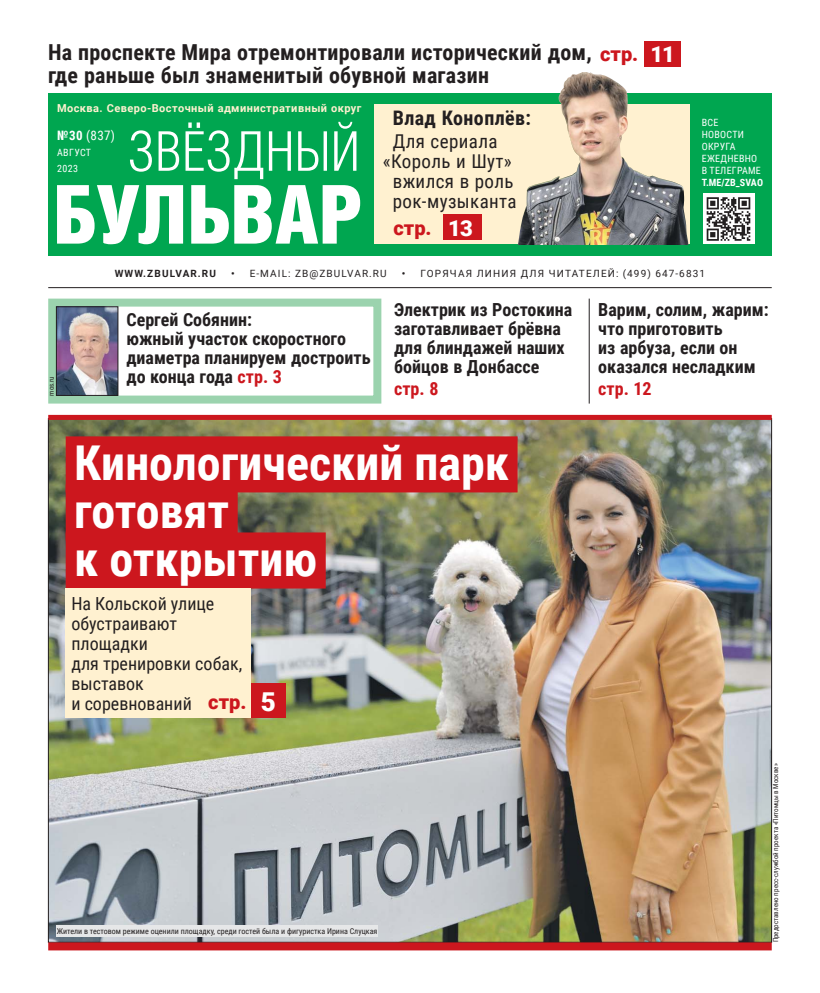
<style>
.page{position:relative;width:820px;height:993px;background:#fff}
.page>*{position:absolute;margin:0;border:0;box-sizing:border-box;transform-origin:0 0}
.t1{font:700 48px/48px "Roboto Condensed";color:#fff}
.t2{font:700 22px/23px "Roboto Condensed";letter-spacing:.01em;color:#231f20}
.t3{font:700 20px "Roboto Condensed";letter-spacing:.02em;color:#231f20}
.t4{font:900 20px "Roboto";color:#cc171e}
.t5{font:19px/20px "Roboto Condensed";letter-spacing:.02em;color:#231f20;text-align:center}
.t6{font:700 18px/19px "Roboto Condensed";color:#231f20}
.t7{font:18px/20px "Roboto Condensed";color:#231f20}
.t8{font:700 18px "Roboto Condensed";color:#cc171e}
.t9{font:13px "Roboto Condensed";color:#fff}
.t10{font:700 11px "Roboto";letter-spacing:.04em;color:#fff1d0}
.t11{font:10px "Roboto";letter-spacing:.115em;color:#231f20}
.t12{font:10px/12px "Roboto Condensed";letter-spacing:.025em;color:#fff}
.t13{font:700 10px "Roboto";letter-spacing:.115em;color:#231f20}
.t14{font:700 10px "Roboto Condensed";letter-spacing:.015em;color:#fff}
.t15{font:8px "Roboto Condensed";color:#231f20}
.t16{font:7px "Roboto Condensed";color:#231f20}
.s1{font-family:"Roboto";font-weight:900;font-size:20px;color:#cc171e}
.s2{font-family:"Roboto";font-weight:900;color:#fff}
.s3{font-weight:700}
.s4{font-size:22px;color:#fff}
.s5{color:#cc171e}
.s6{font-family:"Roboto";font-weight:900;font-size:26px;color:#fff}
</style>
<div class="page">
<div style="left:371px;top:93px;width:400px;height:11px;background:#00a650"></div>
<hr style="left:48px;top:287px;width:723px;height:1px;background:#231f20">
<div style="left:374px;top:104px;width:386px;height:140px;background:#fff1d0"></div>
<div style="left:371px;top:244px;width:400px;height:11px;background:#00a650"></div>
<div style="left:48px;top:93px;width:326px;height:162px;background:#00a650"></div>
<svg style="left:130px;top:122px;width:226px;height:57px"></svg>
<svg style="left:57px;top:185px;width:303px;height:59px"></svg>
<div style="left:690px;top:93px;width:81px;height:162px;background:#00a650"></div>
<img style="left:703px;top:193px;width:51px;height:51px">
<img style="left:50px;top:420px;width:719px;height:520px">
<div style="left:48px;top:942px;width:723px;height:8px;background:#cc171e"></div>
<div style="left:48px;top:415px;width:723px;height:5px;background:#cc171e"></div>
<div style="left:48px;top:298px;width:333px;height:105px;border:8px solid #9bd3ae"></div>
<div style="left:644px;top:41px;width:37px;height:26px;background:#cc171e"></div>
<div style="left:66px;top:436px;width:451px;height:56px;background:#cc171e"></div>
<div style="left:66px;top:484px;width:171px;height:56px;background:#cc171e"></div>
<div style="left:66px;top:532px;width:259px;height:56px;background:#cc171e"></div>
<div style="left:66px;top:588px;width:185px;height:129px;background:#fff1d0"></div>
<div style="left:251px;top:683px;width:34px;height:34px;background:#cc171e"></div>
<hr style="left:588px;top:298px;width:1px;height:105px;background:#231f20">
<img style="left:58px;top:308px;width:58px;height:85px">
<div style="left:56px;top:306px;width:62px;height:89px;border:1px solid #231f20"></div>
<div style="left:56px;top:924px;width:321px;height:11px;background:#e6e7e8"></div>
<img style="left:518px;top:72px;width:171px;height:172px">
<div style="left:442px;top:215px;width:39px;height:25px;background:#cc171e"></div>
<p class="t2" style="left:48px;top:41px;width:628px">На проспекте Мира отремонтировали исторический дом, <span class="s1">стр.</span> <span class="s2">11 </span>где раньше был знаменитый обувной магазин</p>
<p class="t3" style="left:392px;top:106px;width:140px">Влад Коноплёв:</p>
<p class="t5" style="left:382px;top:131px;width:135px">Для сериала «Король и Шут» вжился в роль рок-музыканта</p>
<p class="t10" style="left:57px;top:102px;width:306px">Москва. Северо-Восточный административный округ</p>
<p class="t9" style="left:57px;top:127px;width:59px"><span class="s3">№30</span> (837)</p>
<p class="t12" style="left:57px;top:144px;width:35px;line-height:16px">АВГУСТ<br>2023</p>
<p class="t4" style="left:393px;top:216px;width:81px">стр. <span class="s4">13</span></p>
<p class="t12" style="left:701px;top:117px;width:61px">ВСЕ<br>НОВОСТИ<br>ОКРУГА<br>ЕЖЕДНЕВНО<br>В ТЕЛЕГРАМЕ</p>
<p class="t14" style="left:701px;top:177px;width:63px">T.ME/ZB_SVAO</p>
<p class="t16" style="left:47px;top:395px;width:21px;rotate:-90deg">mos.ru</p>
<p class="t13" style="left:115px;top:268px;width:103px">WWW.ZBULVAR.RU</p>
<p class="t11" style="left:231px;top:268px;width:157px"><span class="s3">•</span> Е-MAIL: ZB@ZBULVAR.RU</p>
<p class="t11" style="left:401px;top:268px;width:305px"><span class="s3">•</span> ГОРЯЧАЯ ЛИНИЯ ДЛЯ ЧИТАТЕЛЕЙ: (499) 647-6831</p>
<p class="t6" style="left:126px;top:310px;width:245px">Сергей Собянин:<br>южный участок скоростного диаметра планируем достроить до конца года <span class="s5">стр. 3</span></p>
<p class="t6" style="left:394px;top:300px;width:179px">Электрик из Ростокина заготавливает брёвна для блиндажей наших бойцов в Донбассе</p>
<p class="t8" style="left:394px;top:378px;width:46px">стр. 8</p>
<h1 class="t1" style="left:74px;top:439px;width:436px">Кинологический парк готовят<br>к открытию</h1>
<p class="t7" style="left:71px;top:593px;width:206px">На Кольской улице обустраивают<br>площадки<br>для тренировки собак, выставок<br>и соревнований <span class="s1">стр.</span> <span class="s6">5</span></p>
<p class="t6" style="left:598px;top:300px;width:172px">Варим, солим, жарим: что приготовить<br>из арбуза, если он оказался несладким</p>
<p class="t8" style="left:598px;top:378px;width:55px">стр. 12</p>
<p class="t15" style="left:57px;top:925px;width:322px">Жители в тестовом режиме оценили площадку, среди гостей была и фигуристка Ирина Слуцкая</p>
<p class="t16" style="left:771px;top:942px;width:180px;rotate:-90deg">Предоставлено пресс-службой проекта «Питомцы в Москве»</p>
</div>
